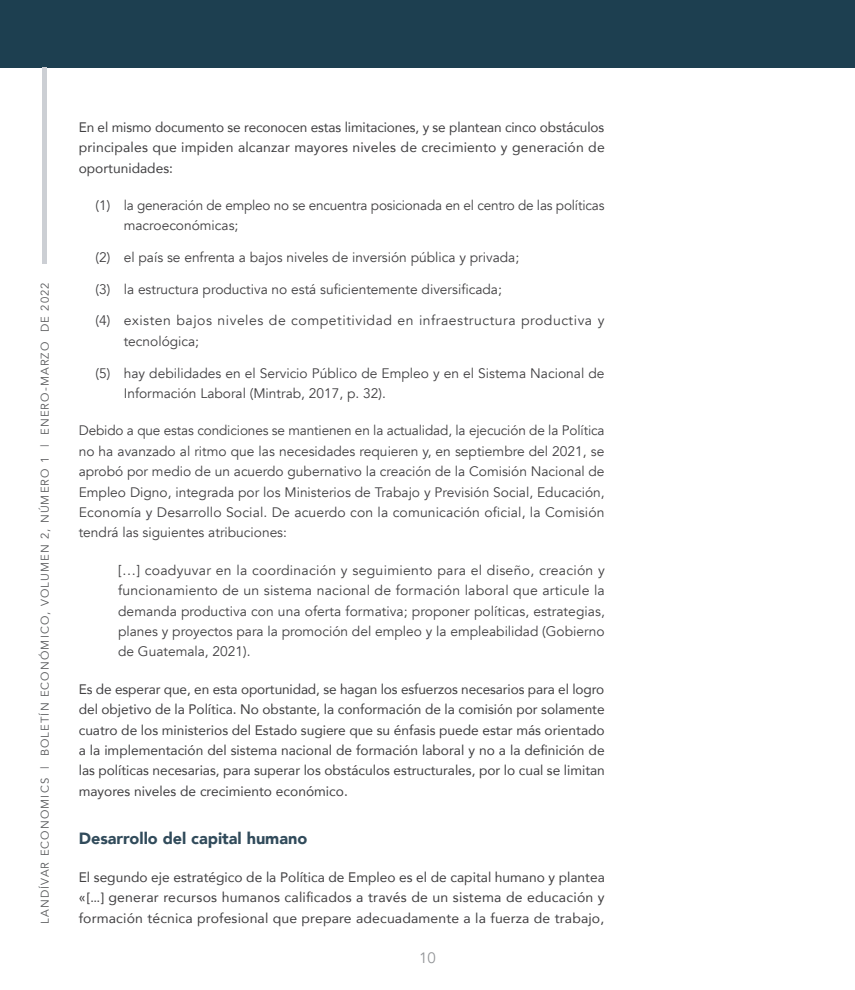
<style>
.page{position:relative;width:855px;height:990px;background:#fff}
.page>*{position:absolute;margin:0;border:0;box-sizing:border-box;transform-origin:0 0}
.t1{font:900 16.25px "Avenir";color:#314b5b}
.t2{font:15px "Avenir";color:#939598}
.t3{font:13.75px/20.4px "Avenir";color:#414042}
.t4{font:13.75px/20.4px "Avenir";letter-spacing:.01em;color:#414042;text-align:justify}
.t5{font:13.75px/20.4px "Avenir";letter-spacing:.035em;color:#414042}
.t6{font:11.25px "Avenir";letter-spacing:.1em;color:#58595b}
.s1{font-family:"Calibri"}
</style>
<div class="page">
<div style="left:0;top:0;width:855px;height:68px;background:#1d3f50"></div>
<div style="left:42px;top:68px;width:5px;height:196px;background:#cccfd4"></div>
<p class="t6" style="left:38px;top:924px;width:643px;rotate:-90deg">LANDÍVAR ECONOMICS | BOLETÍN ECONÓMICO, VOLUMEN 2, NÚMERO 1 | ENERO-MARZO DE 2022</p>
<p class="t4" style="left:79px;top:117px;width:528px">En el mismo documento se reconocen estas limitaciones, y se plantean cinco obstáculos principales que impiden alcanzar mayores niveles de crecimiento y generación de oportunidades:</p>
<p class="t3" style="left:124px;top:195px;width:482px;text-indent:-28px">(1) la generación de empleo no se encuentra posicionada en el centro de las políticas macroeconómicas;</p>
<p class="t3" style="left:96px;top:247px;width:425px">(2) el país se enfrenta a bajos niveles de inversión pública y privada;</p>
<p class="t3" style="left:96px;top:279px;width:408px">(3) la estructura productiva no está suficientemente diversificada;</p>
<p class="t5" style="left:124px;top:311px;width:482px;text-indent:-28px">(4) existen bajos niveles de competitividad en infraestructura productiva y tecnológica;</p>
<p class="t3" style="left:124px;top:363px;width:482px;text-indent:-28px">(5) hay debilidades en el Servicio Público de Empleo y en el Sistema Nacional de<br>Información Laboral (Mintrab, 2017, p. 32).</p>
<p class="t3" style="left:79px;top:421px;width:527px;text-align:justify">Debido a que estas condiciones se mantienen en la actualidad, la ejecución de la Política no ha avanzado al ritmo que las necesidades requieren y, en septiembre del 2021, se aprobó por medio de un acuerdo gubernativo la creación de la Comisión Nacional de Empleo Digno, integrada por los Ministerios de Trabajo y Previsión Social, Educación, Economía y Desarrollo Social. De acuerdo con la comunicación oficial, la Comisión tendrá las siguientes atribuciones:</p>
<p class="t3" style="left:118px;top:560px;width:488px;text-align:justify">[…] coadyuvar en la coordinación y seguimiento para el diseño, creación y funcionamiento de un sistema nacional de formación laboral que articule la demanda productiva con una oferta formativa; proponer políticas, estrategias, planes y proyectos para la promoción del empleo y la empleabilidad (Gobierno de Guatemala, 2021).</p>
<p class="t4" style="left:79px;top:678px;width:528px">Es de esperar que, en esta oportunidad, se hagan los esfuerzos necesarios para el logro del objetivo de la Política. No obstante, la conformación de la comisión por solamente cuatro de los ministerios del Estado sugiere que su énfasis puede estar más orientado a la implementación del sistema nacional de formación laboral y no a la definición de las políticas necesarias, para superar los obstáculos estructurales, por lo cual se limitan mayores niveles de crecimiento económico.</p>
<p class="t1" style="left:79px;top:825px;width:230px">Desarrollo del capital humano</p>
<p class="t4" style="left:79px;top:866px;width:528px">El segundo eje estratégico de la Política de Empleo es el de capital humano y plantea <span class="s1">«[…]</span> generar recursos humanos calificados a través de un sistema de educación y formación técnica profesional que prepare adecuadamente a la fuerza de trabajo,</p>
<p class="t2" style="left:419px;top:948px;width:18px">10</p>
</div>
